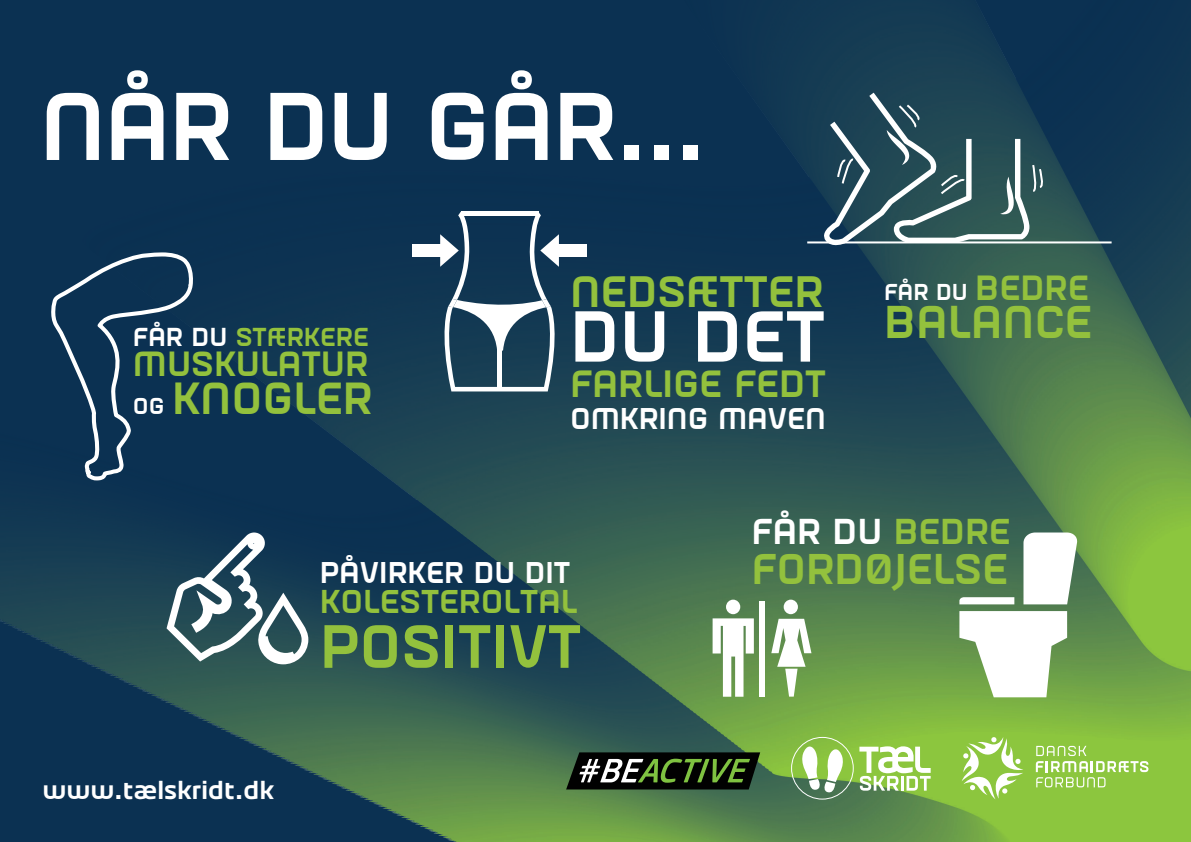
<style>
.page{position:relative;width:1191px;height:842px;background:#fff}
.page>*{position:absolute;margin:0;border:0;box-sizing:border-box;transform-origin:0 0}
.t1{font:700 96px "Firm";letter-spacing:-.015em;color:#fff}
.Paragraph_Style_3{font:700 72px "Firm";color:#fff}
.Paragraph_Style_3-2{font:700 61px "Firm";color:#93c13d}
.Paragraph_Style_3-3{font:700 46px "Firm";color:#93c13d}
.Paragraph_Style_3-4{font:700 45px "Firm";color:#93c13d}
.Paragraph_Style_3-5{font:700 44px "Firm";color:#93c13d}
.Paragraph_Style_3-6{font:700 43px "Firm";color:#93c13d}
.Paragraph_Style_3-7{font:700 38px "Firm";color:#93c13d}
.Paragraph_Style_3-8{font:700 36px "Firm";color:#fff}
.Paragraph_Style_3-9{font:700 35px "Firm";color:#93c13d}
.Paragraph_Style_3-10{font:700 33px "Firm";color:#93c13d}
.Paragraph_Style_3-11{font:700 30px "Firm";color:#fff}
.t2{font:700 26px "Firm";color:#fff}
.Paragraph_Style_3-12{font:700 26px "Firm";color:#93c13d}
.Paragraph_Style_3-13{font:700 23px "Firm";color:#fff}
.s1{color:#fff}
.s2{font-size:23px;color:#fff}
.s3{font-size:35px;color:#93c13d}
.s4{color:#93c13d}
</style>
<div class="page">
<img style="left:0;top:0;width:1191px;height:842px">
<svg style="left:859px;top:746px;width:71px;height:45px"></svg>
<div style="left:791px;top:737px;width:62px;height:62px;border:1px solid #fff;border-radius:50%"></div>
<svg style="left:801px;top:745px;width:42px;height:48px"></svg>
<svg style="left:961px;top:737px;width:62px;height:62px"></svg>
<svg style="left:1035px;top:746px;width:113px;height:41px;background:#a3d166"></svg>
<svg style="left:959px;top:611px;width:108px;height:86px"></svg>
<svg style="left:1023px;top:532px;width:55px;height:72px"></svg>
<svg style="left:959px;top:597px;width:55px;height:7px"></svg>
<div style="left:412px;top:244px;width:31px;height:13px;background:#fff"></div>
<svg style="left:438px;top:212px;width:122px;height:179px"></svg>
<div style="left:556px;top:244px;width:31px;height:13px;background:#fff"></div>
<svg style="left:712px;top:618px;width:42px;height:79px"></svg>
<div style="left:726px;top:600px;width:14px;height:14px;background:#fff;border-radius:50%"></div>
<div style="left:783px;top:600px;width:15px;height:14px;background:#fff;border-radius:50%"></div>
<svg style="left:771px;top:619px;width:40px;height:78px"></svg>
<div style="left:759px;top:602px;width:5px;height:95px;background:#fff"></div>
<div style="left:1px;top:220px;width:193px;height:262px;background:#0b3152"></div>
<hr style="left:807px;top:241px;width:304px;height:2px;background:#fff">
<svg style="left:823px;top:93px;width:221px;height:156px;background:#42646c"></svg>
<svg style="left:167px;top:532px;width:141px;height:132px"></svg>
<svg style="left:566px;top:752px;width:194px;height:37px;background:#2d3a26"></svg>
<p class="t1" style="left:40px;top:70px;width:668px">NÅR DU GÅR...</p>
<p class="Paragraph_Style_3-12" style="left:133px;top:321px;width:237px"><span class="s1">FÅR DU</span> STÆRKERE</p>
<p class="Paragraph_Style_3-9" style="left:133px;top:343px;width:237px">MUSKULATUR</p>
<p class="Paragraph_Style_3-4" style="left:133px;top:372px;width:241px"><span class="s2">OG</span> KNOGLER</p>
<p class="Paragraph_Style_3-5" style="left:570px;top:265px;width:255px">NEDSÆTTER</p>
<p class="Paragraph_Style_3" style="left:570px;top:294px;width:257px">DU DET</p>
<p class="Paragraph_Style_3-7" style="left:570px;top:361px;width:258px">FARLIGE FEDT</p>
<p class="Paragraph_Style_3-11" style="left:570px;top:401px;width:257px">OMKRING MAVEN</p>
<p class="Paragraph_Style_3-13" style="left:884px;top:278px;width:206px">FÅR DU <span class="s3">BEDRE</span></p>
<p class="Paragraph_Style_3-3" style="left:884px;top:295px;width:209px">BALANCE</p>
<p class="t2" style="left:43px;top:775px;width:233px">www.tælskridt.dk</p>
<p class="Paragraph_Style_3-11" style="left:320px;top:555px;width:252px">PÅVIRKER DU DIT</p>
<p class="Paragraph_Style_3-10" style="left:320px;top:582px;width:259px">KOLESTEROLTAL</p>
<p class="Paragraph_Style_3-2" style="left:320px;top:611px;width:263px">POSITIVT</p>
<p class="Paragraph_Style_3-8" style="left:751px;top:510px;width:261px">FÅR DU <span class="s4">BEDRE</span></p>
<p class="Paragraph_Style_3-6" style="left:751px;top:544px;width:258px">FORDØJELSE</p>
</div>
